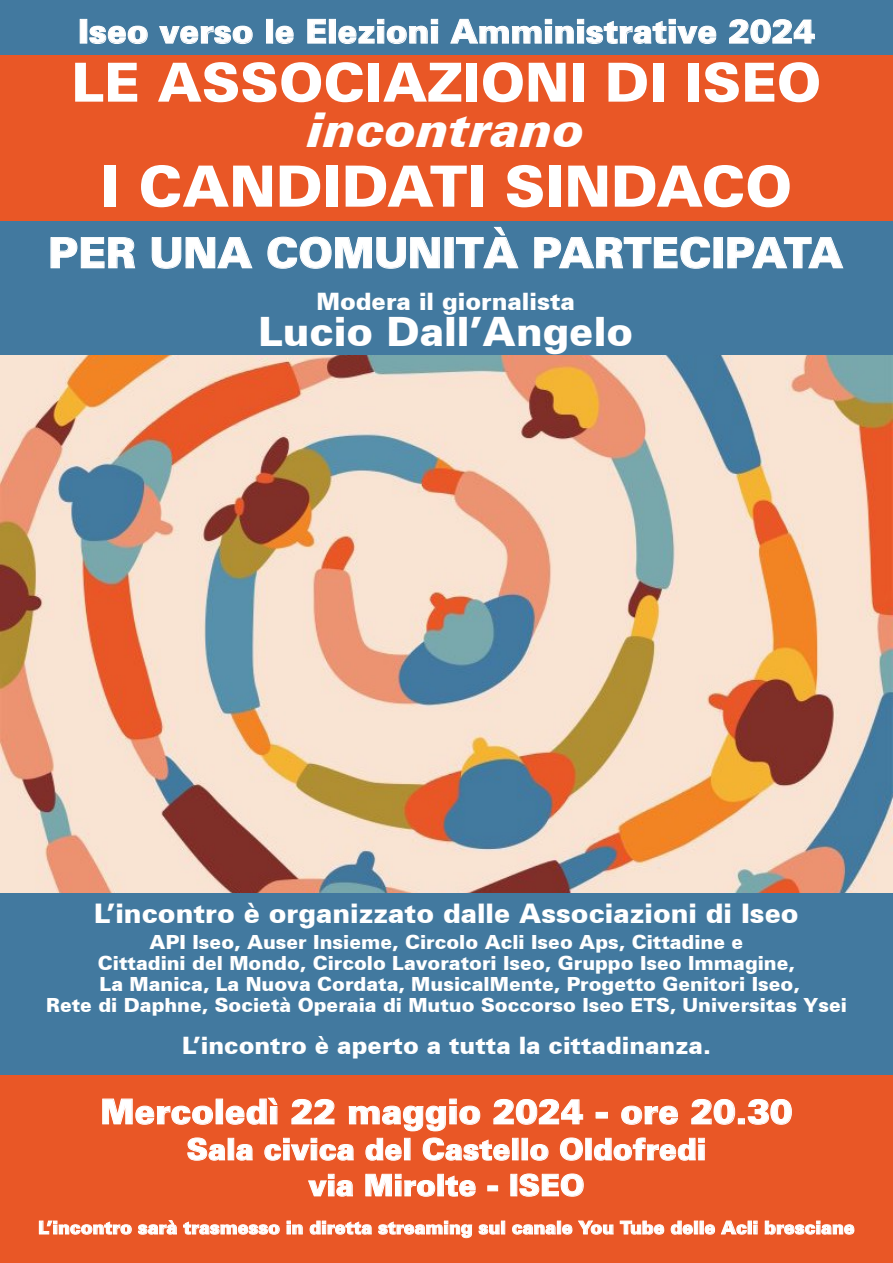
<style>
.page{position:relative;width:893px;height:1263px;background:#fff}
.page>*{position:absolute;margin:0;border:0;box-sizing:border-box;transform-origin:0 0}
.t1{font:900 57px "Zurich BT";color:#fff}
.t2{font:900 54px "Zurich BT";color:#fff}
.t3{font:italic 900 48px "Zurich BT";color:#fff}
.t4{font:900 42px "Zurich BT";color:#fff}
.t5{font:900 40.5px "Zurich BT";color:#fff}
.t6{font:900 34.5px "Zurich BT";color:#fff}
.t7{font:900 33px "Zurich BT";color:#fff}
.t8{font:900 30px/36px "Zurich BT";color:#fff;text-align:center}
.t9{font:900 27px "Zurich BT";color:#fff}
.t10{font:900 24px "Zurich BT";color:#fff}
.t11{font:900 19.5px/21px "Zurich BT";color:#fff;text-align:center}
.t12{font:900 18px "Zurich BT";color:#fff}
</style>
<div class="page">
<div style="left:0;top:0;width:893px;height:60px;background:#42799f"></div>
<div style="left:0;top:885px;width:893px;height:191px;background:#42799f"></div>
<div style="left:0;top:168px;width:893px;height:187px;background:#42799f"></div>
<div style="left:0;top:55px;width:893px;height:166px;background:#e95726"></div>
<svg style="left:50px;top:237px;width:85px;height:32px"></svg>
<svg style="left:152px;top:237px;width:101px;height:32px"></svg>
<svg style="left:267px;top:236px;width:173px;height:33px"></svg>
<svg style="left:456px;top:227px;width:63px;height:42px"></svg>
<svg style="left:534px;top:236px;width:176px;height:33px"></svg>
<svg style="left:727px;top:237px;width:116px;height:32px"></svg>
<img style="left:0;top:355px;width:893px;height:537px">
<div style="left:80px;top:19px;width:7px;height:24px;border:1px solid #fff"></div>
<svg style="left:89px;top:25px;width:59px;height:19px"></svg>
<svg style="left:159px;top:25px;width:94px;height:19px"></svg>
<div style="left:266px;top:19px;width:7px;height:24px;border:1px solid #fff"></div>
<svg style="left:275px;top:25px;width:19px;height:19px"></svg>
<svg style="left:307px;top:19px;width:19px;height:25px"></svg>
<div style="left:329px;top:19px;width:6px;height:24px;border:1px solid #fff"></div>
<svg style="left:338px;top:19px;width:100px;height:25px"></svg>
<svg style="left:450px;top:19px;width:266px;height:25px"></svg>
<svg style="left:729px;top:19px;width:86px;height:25px"></svg>
<div style="left:0;top:1076px;width:893px;height:187px;background:#e95726"></div>
<div style="left:596px;top:1112px;width:11px;height:6px;border:1px solid #fff"></div>
<svg style="left:621px;top:1105px;width:57px;height:20px"></svg>
<svg style="left:691px;top:1099px;width:101px;height:26px"></svg>
<svg style="left:102px;top:1097px;width:481px;height:64px"></svg>
<svg style="left:594px;top:1137px;width:111px;height:24px"></svg>
<svg style="left:308px;top:1173px;width:45px;height:24px"></svg>
<svg style="left:365px;top:1173px;width:70px;height:24px"></svg>
<svg style="left:445px;top:1175px;width:31px;height:22px"></svg>
<svg style="left:519px;top:1173px;width:65px;height:24px"></svg>
<svg style="left:39px;top:1220px;width:93px;height:15px"></svg>
<svg style="left:138px;top:1220px;width:39px;height:15px"></svg>
<svg style="left:183px;top:1221px;width:97px;height:14px"></svg>
<svg style="left:287px;top:1221px;width:16px;height:14px"></svg>
<svg style="left:309px;top:1220px;width:63px;height:15px"></svg>
<svg style="left:378px;top:1221px;width:94px;height:17px"></svg>
<svg style="left:478px;top:1224px;width:22px;height:11px"></svg>
<div style="left:501px;top:1221px;width:4px;height:13px;border:1px solid #fff"></div>
<svg style="left:512px;top:1224px;width:44px;height:11px"></svg>
<div style="left:557px;top:1221px;width:4px;height:13px;border:1px solid #fff"></div>
<svg style="left:562px;top:1220px;width:102px;height:15px"></svg>
<svg style="left:670px;top:1220px;width:23px;height:15px"></svg>
<div style="left:694px;top:1221px;width:4px;height:13px;border:1px solid #fff"></div>
<svg style="left:700px;top:1221px;width:15px;height:14px"></svg>
<svg style="left:721px;top:1220px;width:36px;height:15px"></svg>
<svg style="left:764px;top:1220px;width:91px;height:15px"></svg>
<h3 class="t7" style="left:78px;top:11px;width:738px">Iseo verso le Elezioni Amministrative 2024</h3>
<h2 class="t2" style="left:72px;top:50px;width:751px">LE ASSOCIAZIONI DI ISEO</h2>
<h3 class="t3" style="left:308px;top:100px;width:279px">incontrano</h3>
<h1 class="t1" style="left:101px;top:152px;width:693px">I CANDIDATI SINDACO</h1>
<h3 class="t4" style="left:48px;top:227px;width:796px">PER UNA COMUNITÀ PARTECIPATA</h3>
<p class="t10" style="left:316px;top:287px;width:260px">Modera il giornalista</p>
<h3 class="t5" style="left:258px;top:307px;width:376px">Lucio Dall’Angelo</h3>
<h3 class="t9" style="left:94px;top:897px;width:706px">L’incontro è organizzato dalle Associazioni di Iseo</h3>
<p class="t11" style="left:46px;top:931px;width:802px">API Iseo, Auser Insieme, Circolo Acli Iseo Aps, Cittadine e<br>Cittadini del Mondo, Circolo Lavoratori Iseo, Gruppo Iseo Immagine,<br>La Manica, La Nuova Cordata, MusicalMente, Progetto Genitori Iseo,<br>Rete di Daphne, Società Operaia di Mutuo Soccorso Iseo ETS, Universitas Ysei</p>
<p class="t10" style="left:182px;top:1030px;width:530px">L’incontro è aperto a tutta la cittadinanza.</p>
<h3 class="t6" style="left:101px;top:1091px;width:693px">Mercoledì 22 maggio 2024 - ore 20.30</h3>
<h3 class="t8" style="left:187px;top:1131px;width:521px">Sala civica del Castello Oldofredi via Mirolte - ISEO</h3>
<p class="t12" style="left:38px;top:1217px;width:818px">L’incontro sarà trasmesso in diretta streaming sul canale You Tube delle Acli bresciane</p>
</div>
